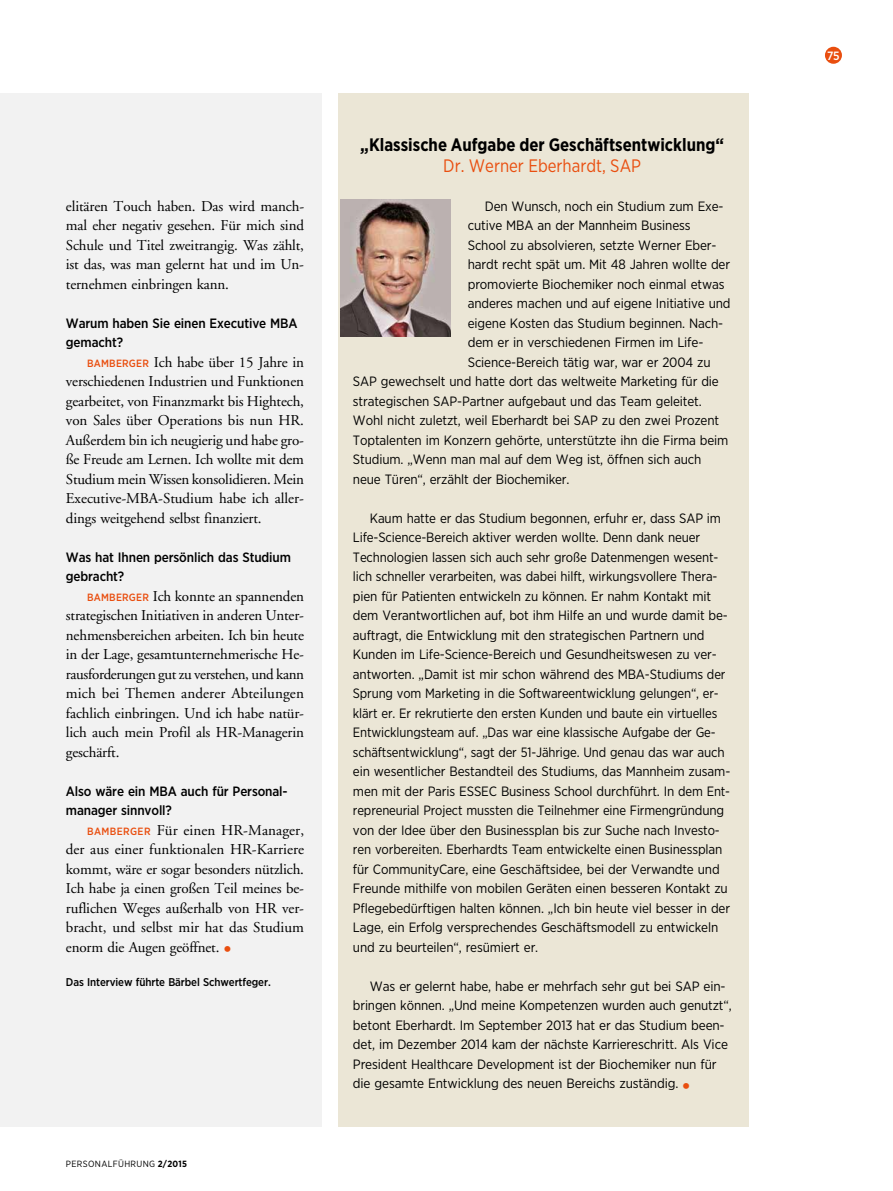
<style>
.page{position:relative;width:893px;height:1191px;background:#fff}
.page>*{position:absolute;margin:0;border:0;box-sizing:border-box;transform-origin:0 0}
.t1{font:700 18px "Gotham Narrow";color:#000;scale:.95 1}
.t2{font:18px "Gotham Narrow";color:#e94e0f;scale:.95 1}
.t3{font:15px/19.5px "Adobe Garamond";letter-spacing:-.01em;color:#000;text-align:justify}
.t4{font:13.5px/19.5px "Gotham Narrow";letter-spacing:-.01em;color:#000}
.t5{font:500 13.5px/19.5px "Gotham Narrow";letter-spacing:-.01em;color:#000}
.t6{font:500 12px "Gotham Narrow";color:#fff}
.t7{font:500 11.25px "Gotham Narrow";letter-spacing:-.01em;color:#000}
.t8{font:9px "Gotham Narrow";letter-spacing:.04em;color:#000}
.s1{font-family:"Gotham Narrow";font-weight:500;font-size:10.5px;color:#e94e0f}
.s2{font-size:21px;color:#e94e0f}
.s3{font-weight:700}
.s4{font-family:"Adobe Garamond";font-size:21px;color:#e94e0f}
</style>
<div class="page">
<div style="left:825px;top:47px;width:17px;height:17px;background:#e94e0f;border-radius:50%"></div>
<div style="left:338px;top:94px;width:410px;height:1033px;background:#ebe6d6"></div>
<div style="left:0;top:94px;width:321px;height:1033px;background:#f2f2f2"></div>
<img style="left:340px;top:200px;width:111px;height:136px">
<p class="t3" style="left:66px;top:196px;width:240px">elitären Touch haben. Das wird manch&shy;mal eher negativ gesehen. Für mich sind Schule und Titel zweitrangig. Was zählt, ist das, was man gelernt hat und im Un&shy;ternehmen einbringen kann.</p>
<p class="t5" style="left:66px;top:313px;width:233px">Warum haben Sie einen Executive MBA gemacht?</p>
<p class="t3" style="left:66px;top:352px;width:240px;text-indent:21px"><span class="s1">BAMBERGER</span> Ich habe über 15 Jahre in verschiedenen Industrien und Funktionen gearbeitet, von Finanzmarkt bis Hightech, von Sales über Operations bis nun HR.<br>Außerdem bin ich neugierig und habe gro&shy;ße Freude am Lernen. Ich wollte mit dem Studium mein Wissen konsolidieren. Mein Executive-MBA-Studium habe ich aller&shy;dings weitgehend selbst finanziert.</p>
<p class="t5" style="left:66px;top:547px;width:227px">Was hat Ihnen persönlich das Studium gebracht?</p>
<p class="t3" style="left:66px;top:586px;width:240px;text-indent:21px"><span class="s1">BAMBERGER</span> Ich konnte an spannenden strategischen Initiativen in anderen Unter&shy;nehmensbereichen arbeiten. Ich bin heute in der Lage, gesamtunternehmerische He&shy;rausforderungen gut zu verstehen, und kann mich bei Themen anderer Abteilungen fachlich einbringen. Und ich habe natür&shy;lich auch mein Profil als HR-Managerin geschärft.</p>
<p class="t5" style="left:66px;top:781px;width:223px">Also wäre ein MBA auch für Personal&shy;manager sinnvoll?</p>
<p class="t3" style="left:66px;top:820px;width:240px;text-indent:21px"><span class="s1">BAMBERGER</span> Für einen HR-Manager, der aus einer funktionalen HR-Karriere kommt, wäre er sogar besonders nützlich.<br>Ich habe ja einen großen Teil meines be&shy;ruflichen Weges außerhalb von HR ver&shy;bracht, und selbst mir hat das Studium enorm die Augen geöffnet. <span class="s2">•</span></p>
<p class="t7" style="left:66px;top:975px;width:206px">Das Interview führte Bärbel Schwertfeger.</p>
<p class="t8" style="left:66px;top:1157px;width:123px">PERSONALFÜHRUNG <span class="s3">2/2015</span></p>
<h1 class="t1" style="left:360px;top:133px;width:384px">„Klassische Aufgabe der Geschäftsentwicklung“</h1>
<h1 class="t2" style="left:443px;top:154px;width:210px">Dr. Werner Eberhardt, SAP</h1>
<p class="t4" style="left:485px;top:196px;width:240px">Den Wunsch, noch ein Studium zum Exe-</p>
<p class="t4" style="left:468px;top:215px;width:224px">cutive MBA an der Mannheim Business</p>
<p class="t4" style="left:468px;top:235px;width:250px">School zu absolvieren, setzte Werner Eber-</p>
<p class="t4" style="left:468px;top:254px;width:264px">hardt recht spät um. Mit 48 Jahren wollte der</p>
<p class="t4" style="left:468px;top:274px;width:258px">promovierte Biochemiker noch einmal etwas</p>
<p class="t4" style="left:468px;top:293px;width:264px">anderes machen und auf eigene Initiative und</p>
<p class="t4" style="left:468px;top:313px;width:257px">eigene Kosten das Studium beginnen. Nach-</p>
<p class="t4" style="left:468px;top:332px;width:236px">dem er in verschiedenen Firmen im Life-</p>
<p class="t4" style="left:468px;top:352px;width:244px">Science-Bereich tätig war, war er 2004 zu</p>
<p class="t4" style="left:353px;top:371px;width:367px">SAP gewechselt und hatte dort das weltweite Marketing für die</p>
<p class="t4" style="left:353px;top:391px;width:350px">strategischen SAP-Partner aufgebaut und das Team geleitet.</p>
<p class="t4" style="left:353px;top:410px;width:368px">Wohl nicht zuletzt, weil Eberhardt bei SAP zu den zwei Prozent</p>
<p class="t4" style="left:353px;top:430px;width:377px">Toptalenten im Konzern gehörte, unterstützte ihn die Firma beim</p>
<p class="t4" style="left:353px;top:449px;width:350px">Studium. „Wenn man mal auf dem Weg ist, öffnen sich auch</p>
<p class="t4" style="left:353px;top:469px;width:218px">neue Türen“, erzählt der Biochemiker.</p>
<p class="t4" style="left:353px;top:508px;width:379px;text-indent:17px">Kaum hatte er das Studium begonnen, erfuhr er, dass SAP im Life-Science-Bereich aktiver werden wollte. Denn dank neuer Technologien lassen sich auch sehr große Datenmengen wesent&shy;lich schneller verarbeiten, was dabei hilft, wirkungsvollere Thera&shy;pien für Patienten entwickeln zu können. Er nahm Kontakt mit dem Verantwortlichen auf, bot ihm Hilfe an und wurde damit be&shy;auftragt, die Entwicklung mit den strategischen Partnern und Kunden im Life-Science-Bereich und Gesundheitswesen zu ver&shy;antworten. „Damit ist mir schon während des MBA-Studiums der Sprung vom Marketing in die Softwareentwicklung gelungen“, er&shy;klärt er. Er rekrutierte den ersten Kunden und baute ein virtuelles Entwicklungsteam auf. „Das war eine klassische Aufgabe der Ge&shy;schäftsentwicklung“, sagt der 51‑Jährige. Und genau das war auch ein wesentlicher Bestandteil des Studiums, das Mannheim zusam&shy;men mit der Paris ESSEC Business School durchführt. In dem Ent&shy;repreneurial Project mussten die Teilnehmer eine Firmengründung von der Idee über den Businessplan bis zur Suche nach Investo&shy;ren vorbereiten. Eberhardts Team entwickelte einen Businessplan für CommunityCare, eine Geschäftsidee, bei der Verwandte und Freunde mithilfe von mobilen Geräten einen besseren Kontakt zu Pflegebedürftigen halten können. „Ich bin heute viel besser in der Lage, ein Erfolg versprechendes Geschäftsmodell zu entwickeln und zu beurteilen“, resümiert er.</p>
<p class="t4" style="left:353px;top:976px;width:380px;text-indent:17px">Was er gelernt habe, habe er mehrfach sehr gut bei SAP ein&shy;bringen können. „Und meine Kompetenzen wurden auch genutzt“, betont Eberhardt. Im September 2013 hat er das Studium been&shy;det, im Dezember 2014 kam der nächste Karriereschritt. Als Vice President Healthcare Development ist der Biochemiker nun für die gesamte Entwicklung des neuen Bereichs zuständig. <span class="s4">•</span></p>
<p class="t6" style="left:827px;top:48px;width:14px">75</p>
</div>
